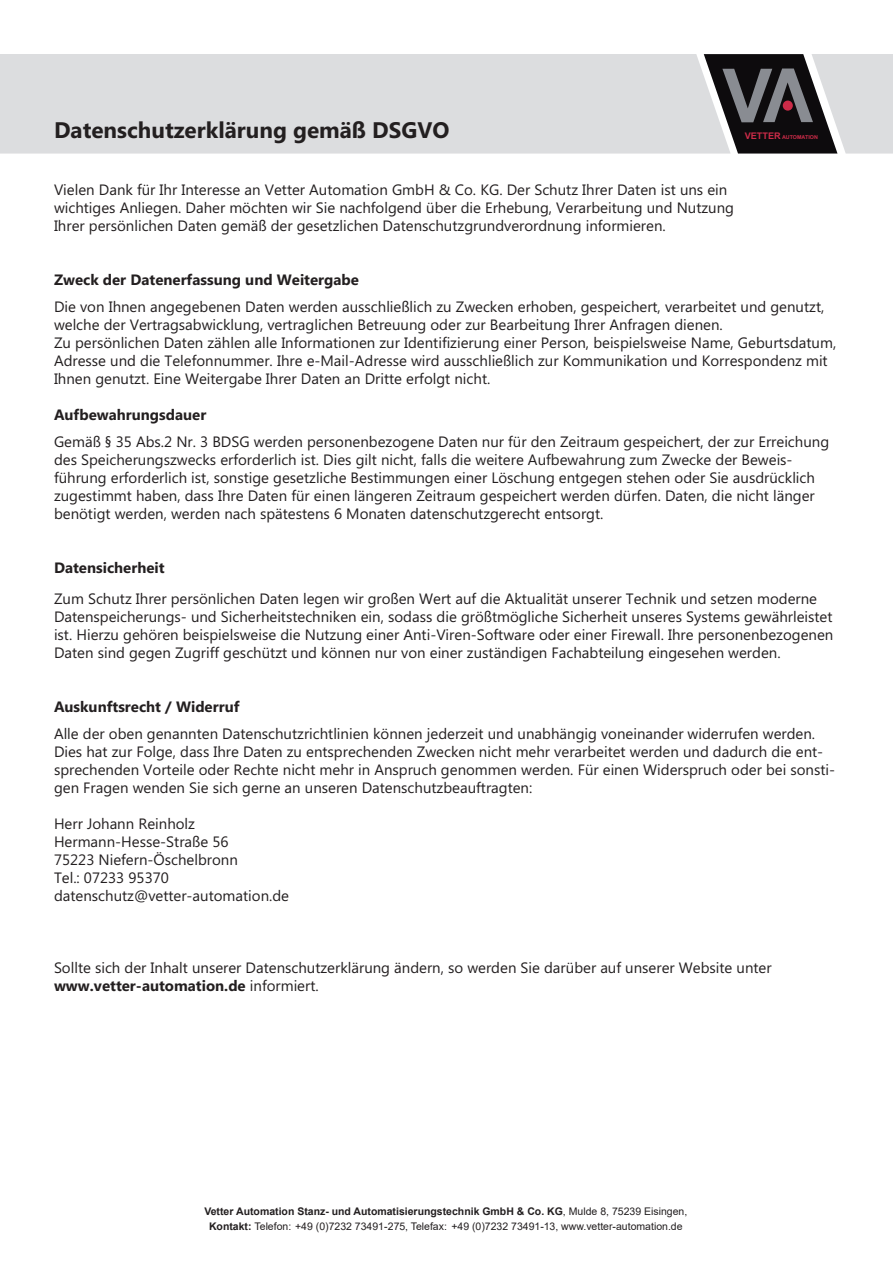
<style>
.page{position:relative;width:893px;height:1263px;background:#fff}
.page>*{position:absolute;margin:0;border:0;box-sizing:border-box;transform-origin:0 0}
.t1{font:700 74.85px "Arial";color:#898c92}
.t2{font:700 22.5px "Microsoft Phags Pa";color:#231f20}
.t3{font:15px/18px "Microsoft Phags Pa";color:#231f20}
.t4{font:700 15px "Microsoft Phags Pa";color:#231f20}
.t5{font:10.5px/15px "Arial";color:#231f20;text-align:center}
.t6{font:700 5.4px "Arial";color:#cc2b48}
.s1{font-size:9.15px}
.s2{font-weight:700}
</style>
<div class="page">
<svg style="left:731px;top:54px;width:162px;height:100px;background:#6d6c6e"></svg>
<div style="left:783px;top:101px;width:10px;height:10px;background:#cc2b48;border-radius:50%"></div>
<div style="left:0;top:54px;width:731px;height:100px;background:#dcdddf"></div>
<h1 class="t1" style="left:813px;top:144px;width:51px;rotate:-180deg">V</h1>
<h1 class="t1" style="left:722px;top:47px;width:51px">V</h1>
<h2 class="t2" style="left:54px;top:114px;width:397px">Datenschutzerklärung gemäß DSGVO</h2>
<p class="t6" style="left:745px;top:133px;width:75px"><span class="s1">VETTER</span> AUTOMATION</p>
<p class="t3" style="left:54px;top:180px;width:682px">Vielen Dank für Ihr Interesse an Vetter Automation GmbH &amp; Co. KG. Der Schutz Ihrer Daten ist uns ein wichtiges Anliegen. Daher möchten wir Sie nachfolgend über die Erhebung, Verarbeitung und Nutzung<br>Ihrer persönlichen Daten gemäß der gesetzlichen Datenschutzgrundverordnung informieren.</p>
<p class="t4" style="left:54px;top:269px;width:306px">Zweck der Datenerfassung und Weitergabe</p>
<p class="t3" style="left:54px;top:297px;width:784px">Die von Ihnen angegebenen Daten werden ausschließlich zu Zwecken erhoben, gespeichert, verarbeitet und genutzt, welche der Vertragsabwicklung, vertraglichen Betreuung oder zur Bearbeitung Ihrer Anfragen dienen.<br>Zu persönlichen Daten zählen alle Informationen zur Identifizierung einer Person, beispielsweise Name, Geburtsdatum, Adresse und die Telefonnummer. Ihre e-Mail-Adresse wird ausschließlich zur Kommunikation und Korrespondenz mit Ihnen genutzt. Eine Weitergabe Ihrer Daten an Dritte erfolgt nicht.</p>
<p class="t4" style="left:54px;top:404px;width:154px">Aufbewahrungsdauer</p>
<p class="t3" style="left:54px;top:432px;width:777px">Gemäß § 35 Abs.2 Nr. 3 BDSG werden personenbezogene Daten nur für den Zeitraum gespeichert, der zur Erreichung des Speicherungszwecks erforderlich ist. Dies gilt nicht, falls die weitere Aufbewahrung zum Zwecke der Beweis&shy;führung erforderlich ist, sonstige gesetzliche Bestimmungen einer Löschung entgegen stehen oder Sie ausdrücklich zugestimmt haben, dass Ihre Daten für einen längeren Zeitraum gespeichert werden dürfen. Daten, die nicht länger benötigt werden, werden nach spätestens 6 Monaten datenschutzgerecht entsorgt.</p>
<p class="t4" style="left:54px;top:557px;width:112px">Datensicherheit</p>
<p class="t3" style="left:54px;top:589px;width:781px">Zum Schutz Ihrer persönlichen Daten legen wir großen Wert auf die Aktualität unserer Technik und setzen moderne Datenspeicherungs- und Sicherheitstechniken ein, sodass die größtmögliche Sicherheit unseres Systems gewährleistet ist. Hierzu gehören beispielsweise die Nutzung einer Anti-Viren-Software oder einer Firewall. Ihre personenbezogenen Daten sind gegen Zugriff geschützt und können nur von einer zuständigen Fachabteilung eingesehen werden.</p>
<p class="t4" style="left:54px;top:696px;width:187px">Auskunftsrecht / Widerruf</p>
<p class="t3" style="left:54px;top:724px;width:782px">Alle der oben genannten Datenschutzrichtlinien können jederzeit und unabhängig voneinander widerrufen werden.<br>Dies hat zur Folge, dass Ihre Daten zu entsprechenden Zwecken nicht mehr verarbeitet werden und dadurch die ent&shy;sprechenden Vorteile oder Rechte nicht mehr in Anspruch genommen werden. Für einen Widerspruch oder bei sonsti&shy;gen Fragen wenden Sie sich gerne an unseren Datenschutzbeauftragten:</p>
<p class="t3" style="left:54px;top:814px;width:237px">Herr Johann Reinholz<br>Hermann-Hesse-Straße 56<br>75223 Niefern-Öschelbronn<br>Tel.: 07233 95370 datenschutz@vetter-automation.de</p>
<p class="t3" style="left:54px;top:958px;width:719px">Sollte sich der Inhalt unserer Datenschutzerklärung ändern, so werden Sie darüber auf unserer Website unter <span class="s2">www.vetter-automation.de</span> informiert.</p>
<p class="t5" style="left:204px;top:1204px;width:484px"><span class="s2">Vetter Automation Stanz- und Automatisierungstechnik GmbH &amp; Co. KG</span>, Mulde 8, 75239 Eisingen,<br><span class="s2">Kontakt:</span> Telefon: +49 (0)7232 73491-275, Telefax: +49 (0)7232 73491-13, www.vetter-automation.de</p>
</div>
